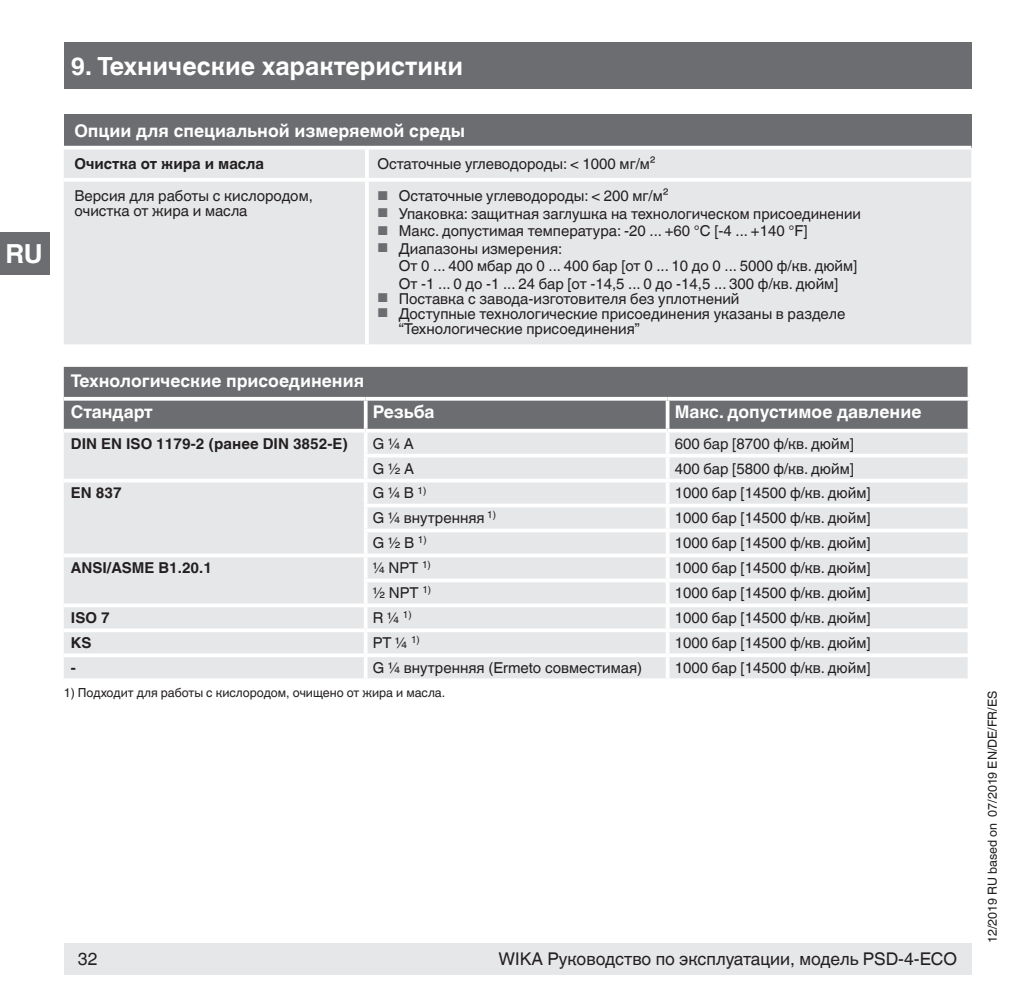
<style>
.page{position:relative;width:1021px;height:1007px;background:#fff}
.page>*{position:absolute;margin:0;border:0;box-sizing:border-box;transform-origin:0 0}
.t1{font:700 26.25px "Helvetica World";color:#fff}
.t2{font:700 25px "Helvetica World";color:#fff}
.t3{font:700 17.5px/32px "Helvetica World";color:#fff}
.t4{font:17.5px "Helvetica World";color:#231f20}
.t5{font:15px/15px "Helvetica World";color:#231f20}
.t6{font:700 15px "Helvetica World";color:#231f20}
.t7{font:12.5px "Helvetica World";color:#231f20}
.s1{font-size:12.75px;color:#6c6d70}
</style>
<div class="page">
<div style="left:64px;top:943px;width:907px;height:31px;background:#e6e7e9"></div>
<div style="left:64px;top:43px;width:907px;height:46px;background:#6c6d70"></div>
<div style="left:0;top:232px;width:50px;height:43px;background:#6c6d70"></div>
<div style="left:64px;top:114px;width:907px;height:34px;background:#6c6d70"></div>
<div style="left:64px;top:149px;width:907px;height:195px;background:#e6e7e9"></div>
<hr style="left:64px;top:146px;width:303px;height:3px;background:#fff">
<hr style="left:367px;top:146px;width:604px;height:3px;background:#fff">
<hr style="left:365px;top:149px;width:4px;height:29px;background:#fff">
<hr style="left:64px;top:178px;width:303px;height:3px;background:#fff">
<hr style="left:367px;top:178px;width:604px;height:3px;background:#fff">
<hr style="left:365px;top:181px;width:4px;height:163px;background:#fff">
<div style="left:64px;top:367px;width:903px;height:62px;background:#6c6d70"></div>
<div style="left:64px;top:432px;width:903px;height:246px;background:#e6e7e9"></div>
<svg style="left:967px;top:367px;width:2px;height:30px"></svg>
<hr style="left:64px;top:397px;width:302px;height:3px;background:#fff">
<hr style="left:366px;top:397px;width:301px;height:3px;background:#fff">
<hr style="left:364px;top:400px;width:3px;height:29px;background:#fff">
<hr style="left:667px;top:397px;width:304px;height:3px;background:#fff">
<svg style="left:665px;top:400px;width:4px;height:29px"></svg>
<svg style="left:967px;top:400px;width:3px;height:29px"></svg>
<hr style="left:364px;top:432px;width:3px;height:21px;background:#fff">
<svg style="left:665px;top:432px;width:4px;height:21px"></svg>
<svg style="left:967px;top:433px;width:1px;height:20px"></svg>
<svg style="left:364px;top:453px;width:303px;height:4px"></svg>
<hr style="left:364px;top:457px;width:3px;height:21px;background:#fff">
<svg style="left:667px;top:453px;width:301px;height:4px"></svg>
<svg style="left:665px;top:457px;width:4px;height:21px"></svg>
<svg style="left:967px;top:458px;width:1px;height:20px"></svg>
<svg style="left:64px;top:478px;width:302px;height:4px"></svg>
<svg style="left:667px;top:478px;width:301px;height:4px"></svg>
<svg style="left:967px;top:482px;width:1px;height:21px"></svg>
<svg style="left:667px;top:503px;width:301px;height:4px"></svg>
<svg style="left:967px;top:507px;width:1px;height:21px"></svg>
<svg style="left:667px;top:528px;width:301px;height:4px"></svg>
<svg style="left:967px;top:532px;width:1px;height:21px"></svg>
<svg style="left:64px;top:553px;width:302px;height:4px"></svg>
<svg style="left:667px;top:553px;width:301px;height:4px"></svg>
<svg style="left:967px;top:557px;width:1px;height:21px"></svg>
<svg style="left:667px;top:578px;width:301px;height:4px"></svg>
<svg style="left:967px;top:582px;width:1px;height:21px"></svg>
<svg style="left:64px;top:603px;width:302px;height:4px"></svg>
<hr style="left:64px;top:628px;width:302px;height:4px;background:#fff">
<hr style="left:64px;top:653px;width:302px;height:4px;background:#fff">
<hr style="left:364px;top:657px;width:3px;height:21px;background:#fff">
<svg style="left:665px;top:657px;width:4px;height:21px"></svg>
<svg style="left:967px;top:657px;width:1px;height:21px"></svg>
<svg style="left:366px;top:478px;width:301px;height:4px"></svg>
<svg style="left:665px;top:482px;width:4px;height:21px"></svg>
<svg style="left:364px;top:503px;width:303px;height:4px"></svg>
<svg style="left:665px;top:507px;width:4px;height:21px"></svg>
<svg style="left:364px;top:528px;width:303px;height:4px"></svg>
<svg style="left:665px;top:532px;width:4px;height:21px"></svg>
<svg style="left:366px;top:553px;width:301px;height:4px"></svg>
<svg style="left:665px;top:557px;width:4px;height:21px"></svg>
<svg style="left:364px;top:578px;width:303px;height:4px"></svg>
<svg style="left:665px;top:582px;width:4px;height:21px"></svg>
<svg style="left:366px;top:603px;width:301px;height:4px"></svg>
<hr style="left:364px;top:607px;width:3px;height:21px;background:#fff">
<svg style="left:667px;top:603px;width:301px;height:4px"></svg>
<svg style="left:665px;top:607px;width:4px;height:21px"></svg>
<svg style="left:967px;top:607px;width:1px;height:21px"></svg>
<hr style="left:366px;top:628px;width:301px;height:4px;background:#fff">
<hr style="left:364px;top:632px;width:3px;height:21px;background:#fff">
<hr style="left:366px;top:653px;width:301px;height:4px;background:#fff">
<hr style="left:667px;top:628px;width:304px;height:4px;background:#fff">
<svg style="left:665px;top:632px;width:4px;height:21px"></svg>
<svg style="left:967px;top:632px;width:1px;height:21px"></svg>
<hr style="left:667px;top:653px;width:304px;height:4px;background:#fff">
<hr style="left:364px;top:482px;width:3px;height:21px;background:#fff">
<hr style="left:364px;top:507px;width:3px;height:21px;background:#fff">
<hr style="left:364px;top:532px;width:3px;height:21px;background:#fff">
<hr style="left:364px;top:557px;width:3px;height:21px;background:#fff">
<hr style="left:364px;top:582px;width:3px;height:21px;background:#fff">
<h1 class="t1" style="left:6px;top:239px;width:39px">RU</h1>
<h2 class="t2" style="left:71px;top:51px;width:394px">9. Технические характеристики</h2>
<p class="t3" style="left:74px;top:115px;width:392px">Опции для специальной измеряемой среды</p>
<p class="t6" style="left:74px;top:155px;width:191px">Очистка от жира и масла</p>
<p class="t5" style="left:377px;top:156px;width:280px">Остаточные углеводороды: &lt; 1000 мг/м²</p>
<p class="t5" style="left:74px;top:188px;width:240px">Версия для работы с кислородом, очистка от жира и масла</p>
<p class="t5" style="left:377px;top:188px;width:293px"><span class="s1">■</span> Остаточные углеводороды: &lt; 200 мг/м²</p>
<p class="t5" style="left:377px;top:206px;width:485px"><span class="s1">■</span> Упаковка: защитная заглушка на технологическом присоединении</p>
<p class="t5" style="left:377px;top:223px;width:431px"><span class="s1">■</span> Макс. допустимая температура: -20 ... +60 °C [-4 ... +140 °F]</p>
<p class="t5" style="left:399px;top:240px;width:460px;line-height:17.5px;text-indent:-21px"><span class="s1">■</span> Диапазоны измерения:<br>От 0 ... 400 мбар до 0 ... 400 бар [от 0 ... 10 до 0 ... 5000 ф/кв. дюйм]<br>От -1 ... 0 до -1 ... 24 бар [от -14,5 ... 0 до -14,5 ... 300 ф/кв. дюйм]</p>
<p class="t5" style="left:377px;top:291px;width:363px"><span class="s1">■</span> Поставка с завода-изготовителя без уплотнений</p>
<p class="t5" style="left:399px;top:306px;width:448px;text-indent:-21px"><span class="s1">■</span> Доступные технологические присоединения указаны в разделе “Технологические присоединения”</p>
<p class="t3" style="left:71px;top:364px;width:295px">Технологические присоединения<br>Стандарт</p>
<p class="t3" style="left:373px;top:396px;width:63px">Резьба</p>
<p class="t3" style="left:674px;top:396px;width:248px">Макс. допустимое давление</p>
<p class="t6" style="left:71px;top:434px;width:279px">DIN EN ISO 1179-2 (ранее DIN 3852-E)</p>
<p class="t5" style="left:373px;top:436px;width:43px">G ¼ A</p>
<p class="t5" style="left:674px;top:436px;width:181px">600 бар [8700 ф/кв. дюйм]</p>
<p class="t5" style="left:373px;top:461px;width:43px">G ½ A</p>
<p class="t5" style="left:674px;top:461px;width:181px">400 бар [5800 ф/кв. дюйм]</p>
<p class="t6" style="left:71px;top:484px;width:52px">EN 837</p>
<p class="t5" style="left:373px;top:485px;width:55px">G ¼ B <sup>1)</sup></p>
<p class="t5" style="left:674px;top:485px;width:197px">1000 бар [14500 ф/кв. дюйм]</p>
<p class="t5" style="left:373px;top:510px;width:125px">G ¼ внутренняя <sup>1)</sup></p>
<p class="t5" style="left:674px;top:510px;width:197px">1000 бар [14500 ф/кв. дюйм]</p>
<p class="t5" style="left:373px;top:535px;width:55px">G ½ B <sup>1)</sup></p>
<p class="t5" style="left:674px;top:535px;width:197px">1000 бар [14500 ф/кв. дюйм]</p>
<p class="t6" style="left:71px;top:559px;width:143px">ANSI/ASME B1.20.1</p>
<p class="t5" style="left:373px;top:560px;width:60px">¼ NPT <sup>1)</sup></p>
<p class="t5" style="left:674px;top:560px;width:197px">1000 бар [14500 ф/кв. дюйм]</p>
<p class="t5" style="left:373px;top:585px;width:60px">½ NPT <sup>1)</sup></p>
<p class="t5" style="left:674px;top:585px;width:197px">1000 бар [14500 ф/кв. дюйм]</p>
<p class="t6" style="left:71px;top:609px;width:40px">ISO 7</p>
<p class="t5" style="left:373px;top:610px;width:40px">R ¼ <sup>1)</sup></p>
<p class="t5" style="left:674px;top:610px;width:197px">1000 бар [14500 ф/кв. дюйм]</p>
<p class="t6" style="left:71px;top:634px;width:22px">KS</p>
<p class="t5" style="left:373px;top:635px;width:49px">PT ¼ <sup>1)</sup></p>
<p class="t5" style="left:674px;top:635px;width:197px">1000 бар [14500 ф/кв. дюйм]</p>
<p class="t6" style="left:71px;top:659px;width:6px">-</p>
<p class="t5" style="left:373px;top:660px;width:271px">G ¼ внутренняя (Ermeto совместимая)</p>
<p class="t5" style="left:674px;top:660px;width:197px">1000 бар [14500 ф/кв. дюйм]</p>
<p class="t7" style="left:64px;top:685px;width:383px">1) Подходит для работы с кислородом, очищено от жира и масла.</p>
<p class="t4" style="left:78px;top:948px;width:21px">32</p>
<p class="t4" style="left:498px;top:948px;width:460px">WIKA Руководство по эксплуатации, модель PSD-4-ECO</p>
<p class="t7" style="left:985px;top:943px;width:254px;rotate:-90deg">12/2019 RU based on 07/2019 EN/DE/FR/ES</p>
</div>
